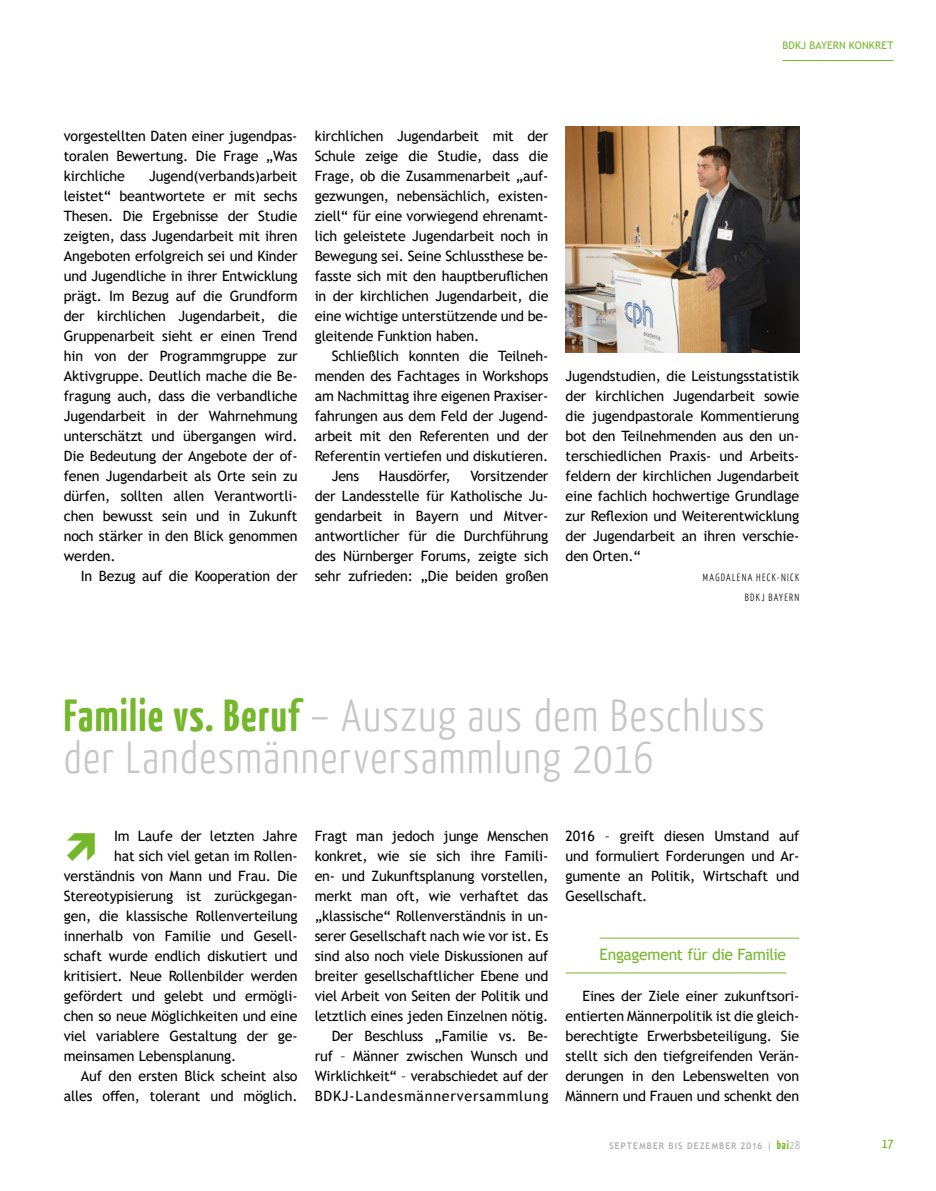
<style>
.page{position:relative;width:936px;height:1191px;background:#fff}
.page>*{position:absolute;margin:0;border:0;box-sizing:border-box;transform-origin:0 0}
.t1{font:300 45px/42px "BDKJ";letter-spacing:.015em;color:#c6c6c6}
.t2{font:15.75px "Trebuchet MS";letter-spacing:-.02em;color:#75b72b}
.t3{font:14.25px/20px "Trebuchet MS";letter-spacing:-.01em;color:#000;text-align:justify}
.t4{font:300 13.5px "BDKJ";color:#75b72b}
.t5{font:300 10.5px/20px "BDKJ";letter-spacing:.105em;color:#000;text-align:right}
.t6{font:10.5px "Trebuchet MS";letter-spacing:.015em;color:#75b72b}
.t7{font:9px "Trebuchet MS";letter-spacing:.115em;color:#9d9d9c}
.s1{font-weight:700;color:#75b72b}
.s2{font-family:"BDKJ";font-weight:700;font-size:12px;color:#75b72b}
.s3{font-family:"BDKJ";font-weight:300;font-size:11.25px}
</style>
<div class="page">
<hr style="left:782px;top:60px;width:111px;height:1px;background:#75b72b">
<hr style="left:599px;top:937px;width:200px;height:1px;background:#75b72b">
<hr style="left:565px;top:972px;width:221px;height:1px;background:#75b72b">
<img style="left:565px;top:126px;width:234px;height:226px">
<p class="t6" style="left:782px;top:39px;width:112px">BDKJ BAYERN KONKRET</p>
<p class="t3" style="left:64px;top:126px;width:235px">vorgestellten Daten einer jugendpas&shy;toralen Bewertung. Die Frage „Was kirchliche</p>
<p class="t3" style="left:64px;top:166px;width:235px;text-indent:85px">Jugend(verbands)arbeit leistet“ beantwortete er mit sechs Thesen. Die Ergebnisse der Studie zeigten, dass Jugendarbeit mit ihren Angeboten erfolgreich sei und Kinder und Jugendliche in ihrer Entwicklung prägt. Im Bezug auf die Grundform der kirchlichen Jugendarbeit, die Gruppenarbeit sieht er einen Trend hin von der Programmgruppe zur Aktivgruppe. Deutlich mache die Be&shy;fragung auch, dass die verbandliche Jugendarbeit in der Wahrnehmung unterschätzt und übergangen wird.<br>Die Bedeutung der Angebote der of&shy;fenen Jugendarbeit als Orte sein zu dürfen, sollten allen Verantwortli&shy;chen bewusst sein und in Zukunft noch stärker in den Blick genommen werden.</p>
<p class="t3" style="left:81px;top:566px;width:218px">In Bezug auf die Kooperation der</p>
<p class="t3" style="left:314px;top:126px;width:235px">kirchlichen Jugendarbeit mit der Schule zeige die Studie, dass die Frage, ob die Zusammenarbeit „auf&shy;gezwungen, nebensächlich, existen&shy;ziell“ für eine vorwiegend ehrenamt&shy;lich geleistete Jugendarbeit noch in Bewegung sei. Seine Schlussthese be&shy;fasste sich mit den hauptberuflichen in der kirchlichen Jugendarbeit, die eine wichtige unterstützende und be&shy;gleitende Funktion haben.</p>
<p class="t3" style="left:332px;top:346px;width:218px">Schließlich konnten die Teilneh-</p>
<p class="t3" style="left:314px;top:366px;width:235px">menden des Fachtages in Workshops</p>
<p class="t3" style="left:314px;top:386px;width:235px">am Nachmittag ihre eigenen Praxiser-</p>
<p class="t3" style="left:314px;top:406px;width:235px">fahrungen aus dem Feld der Jugend-</p>
<p class="t3" style="left:314px;top:426px;width:235px">arbeit mit den Referenten und der</p>
<p class="t3" style="left:314px;top:446px;width:235px">Referentin vertiefen und diskutieren.</p>
<p class="t3" style="left:332px;top:466px;width:29px">Jens</p>
<p class="t3" style="left:379px;top:466px;width:73px">Hausdörfer,</p>
<p class="t3" style="left:314px;top:466px;width:235px;text-indent:156px">Vorsitzender der Landesstelle für Katholische Ju&shy;gendarbeit in Bayern und Mitver&shy;antwortlicher für die Durchführung des Nürnberger Forums, zeigte sich sehr zufrieden: „Die beiden großen</p>
<p class="t3" style="left:565px;top:366px;width:235px">Jugendstudien, die Leistungsstatistik der kirchlichen Jugendarbeit sowie die jugendpastorale Kommentierung bot den Teilnehmenden aus den un&shy;terschiedlichen Praxis- und Arbeits&shy;feldern der kirchlichen Jugendarbeit eine fachlich hochwertige Grundlage zur Reflexion und Weiterentwicklung der Jugendarbeit an ihren verschie&shy;den Orten.“</p>
<p class="t5" style="left:703px;top:567px;width:98px">MAGDALENA HECK-NICK<br>BDKJ BAYERN</p>
<h1 class="t1" style="left:64px;top:693px;width:703px"><span class="s1">Familie vs. Beruf</span> – Auszug aus dem Beschluss der Landesmännerversammlung 2016</h1>
<p class="t3" style="left:114px;top:825px;width:185px">Im Laufe der letzten Jahre</p>
<p class="t3" style="left:114px;top:845px;width:185px">hat sich viel getan im Rollen-</p>
<p class="t3" style="left:64px;top:865px;width:235px">verständnis von Mann und Frau. Die</p>
<p class="t3" style="left:64px;top:885px;width:235px">Stereotypisierung ist zurückgegan-</p>
<p class="t3" style="left:64px;top:905px;width:235px">gen, die klassische Rollenverteilung</p>
<p class="t3" style="left:64px;top:925px;width:235px">innerhalb von Familie und Gesell-</p>
<p class="t3" style="left:64px;top:945px;width:235px">schaft wurde endlich diskutiert und</p>
<p class="t3" style="left:64px;top:965px;width:235px">kritisiert. Neue Rollenbilder werden</p>
<p class="t3" style="left:64px;top:985px;width:235px">gefördert und gelebt und ermögli-</p>
<p class="t3" style="left:64px;top:1005px;width:235px">chen so neue Möglichkeiten und eine</p>
<p class="t3" style="left:64px;top:1025px;width:235px">viel variablere Gestaltung der ge-</p>
<p class="t3" style="left:64px;top:1045px;width:174px">meinsamen Lebensplanung.</p>
<p class="t3" style="left:81px;top:1065px;width:218px">Auf den ersten Blick scheint also</p>
<p class="t3" style="left:64px;top:1085px;width:235px">alles offen, tolerant und möglich.</p>
<p class="t3" style="left:314px;top:825px;width:235px;text-align:right">Fragt man jedoch junge Menschen konkret, wie sie sich ihre Famili&shy;en- und Zukunftsplanung vorstellen, merkt man oft, wie verhaftet das „klassische“ Rollenverständnis in un&shy;serer Gesellschaft nach wie vor ist. Es sind also noch viele Diskussionen auf breiter gesellschaftlicher Ebene und viel Arbeit von Seiten der Politik und letztlich eines jeden Einzelnen nötig.<br>Der Beschluss „Familie vs. Be&shy;ruf – Männer zwischen Wunsch und Wirklichkeit“ – verabschiedet auf der BDKJ-Landesmännerversammlung</p>
<p class="t3" style="left:565px;top:825px;width:235px">2016 – greift diesen Umstand auf und formuliert Forderungen und Ar&shy;gumente an Politik, Wirtschaft und Gesellschaft.</p>
<p class="t2" style="left:599px;top:944px;width:188px">Engagement für die Familie</p>
<p class="t3" style="left:565px;top:985px;width:235px;text-indent:17px">Eines der Ziele einer zukunftsori&shy;entierten Männerpolitik ist die gleich&shy;berechtigte Erwerbsbeteiligung. Sie stellt sich den tiefgreifenden Verän&shy;derungen in den Lebenswelten von Männern und Frauen und schenkt den</p>
<p class="t7" style="left:609px;top:1139px;width:192px">SEPTEMBER BIS DEZEMBER 2016 | <span class="s2">bai</span><span class="s3">28</span></p>
<p class="t4" style="left:881px;top:1134px;width:14px">17</p>
</div>
